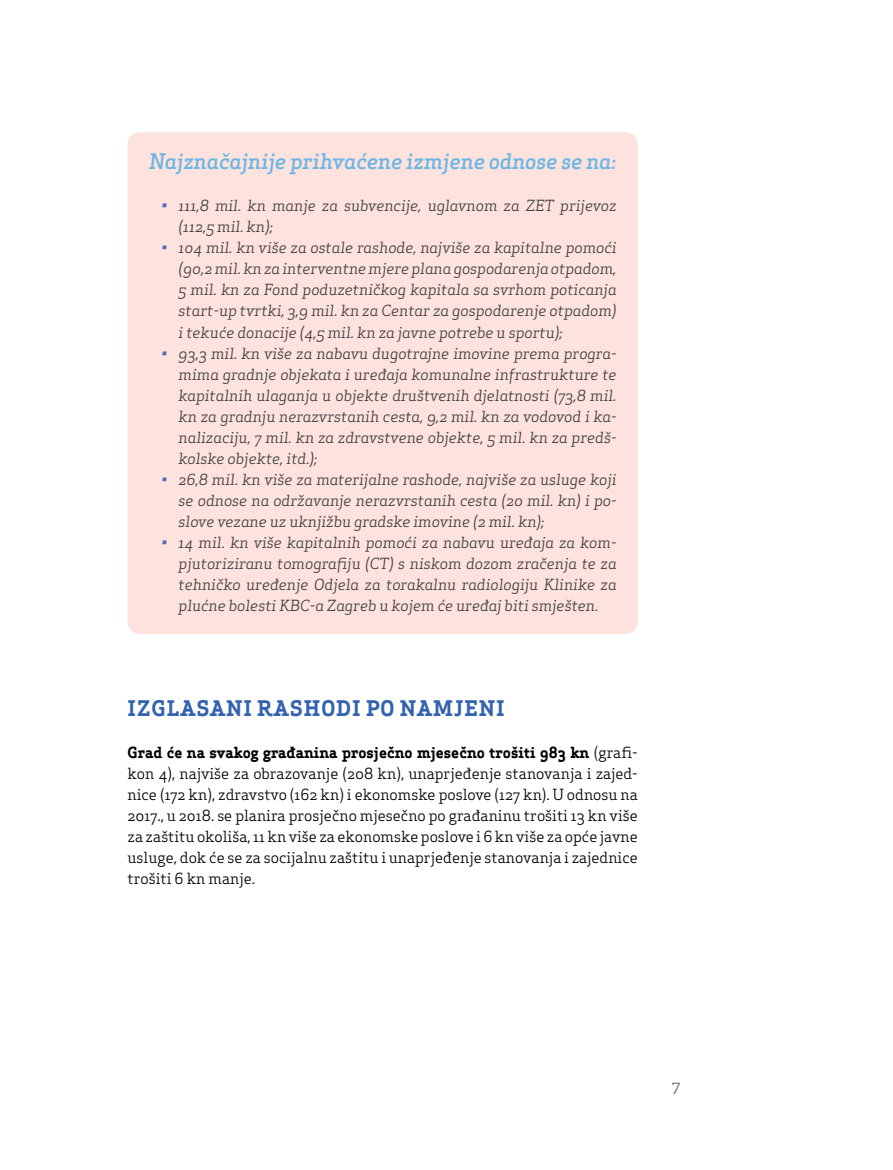
<style>
.page{position:relative;width:893px;height:1170px;background:#fff}
.page>*{position:absolute;margin:0;border:0;box-sizing:border-box;transform-origin:0 0}
.t1{font:italic 500 21px "Apex Serif";letter-spacing:-.015em;color:#6bb6e5}
.t2{font:700 21px "Apex Serif";letter-spacing:.05em;color:#3363af}
.t3{font:italic 15px/21px "Apex Serif";color:#414042;text-align:justify}
.t4{font:15px/21px "Apex Serif";color:#000;text-align:justify}
.t5{font:15px "Apex Serif";color:#58595b}
.s1{color:#496db5}
.s2{font-weight:700}
</style>
<div class="page">
<div style="left:128px;top:132px;width:510px;height:502px;background:#fde2dd;border-radius:13px"></div>
<h1 class="t1" style="left:149px;top:148px;width:469px">Najznačajnije prihvaćene izmjene odnose se na:</h1>
<p class="t3" style="left:179px;top:195px;width:439px;text-indent:-17px"><span class="s1">•</span> 111,8 mil. kn manje za subvencije, uglavnom za ZET prijevoz (112,5 mil. kn);</p>
<p class="t3" style="left:179px;top:237px;width:439px;text-indent:-17px"><span class="s1">•</span> 104 mil. kn više za ostale rashode, najviše za kapitalne pomoći (90,2 mil. kn za interventne mjere plana gospodarenja otpadom, 5 mil. kn za Fond poduzetničkog kapitala sa svrhom poticanja start-up tvrtki, 3,9 mil. kn za Centar za gospodarenje otpadom) i tekuće donacije (4,5 mil. kn za javne potrebe u sportu);</p>
<p class="t3" style="left:179px;top:342px;width:439px;text-indent:-17px"><span class="s1">•</span> 93,3 mil. kn više za nabavu dugotrajne imovine prema progra&shy;mima gradnje objekata i uređaja komunalne infrastrukture te kapitalnih ulaganja u objekte društvenih djelatnosti (73,8 mil. kn za gradnju nerazvrstanih cesta, 9,2 mil. kn za vodovod i ka&shy;nalizaciju, 7 mil. kn za zdravstvene objekte, 5 mil. kn za predš&shy;kolske objekte, itd.);</p>
<p class="t3" style="left:179px;top:468px;width:439px;text-indent:-17px"><span class="s1">•</span> 26,8 mil. kn više za materijalne rashode, najviše za usluge koji se odnose na održavanje nerazvrstanih cesta (20 mil. kn) i po&shy;slove vezane uz uknjižbu gradske imovine (2 mil. kn);</p>
<p class="t3" style="left:179px;top:531px;width:439px;text-indent:-17px"><span class="s1">•</span> 14 mil. kn više kapitalnih pomoći za nabavu uređaja za kom&shy;pjutoriziranu tomografiju (CT) s niskom dozom zračenja te za tehničko uređenje Odjela za torakalnu radiologiju Klinike za plućne bolesti KBC-a Zagreb u kojem će uređaj biti smješten.</p>
<h1 class="t2" style="left:128px;top:694px;width:306px">IZGLASANI RASHODI PO NAMJE</h1>
<h1 class="t2" style="left:479px;top:694px;width:27px">NI</h1>
<p class="t4" style="left:128px;top:741px;width:512px"><span class="s2">Grad će na svakog građanina prosječno mjesečno trošiti 983 kn</span> (grafi&shy;kon 4), najviše za obrazovanje (208 kn), unaprjeđenje stanovanja i zajed&shy;nice (172 kn), zdravstvo (162 kn) i ekonomske poslove (127 kn). U odnosu na 2017., u 2018. se planira prosječno mjesečno po građaninu trošiti 13 kn više za zaštitu okoliša, 11 kn više za ekonomske poslove i 6 kn više za opće javne usluge, dok će se za socijalnu zaštitu i unaprjeđenje stanovanja i zajednice trošiti 6 kn manje.</p>
<p class="t5" style="left:672px;top:1078px;width:10px">7</p>
</div>
